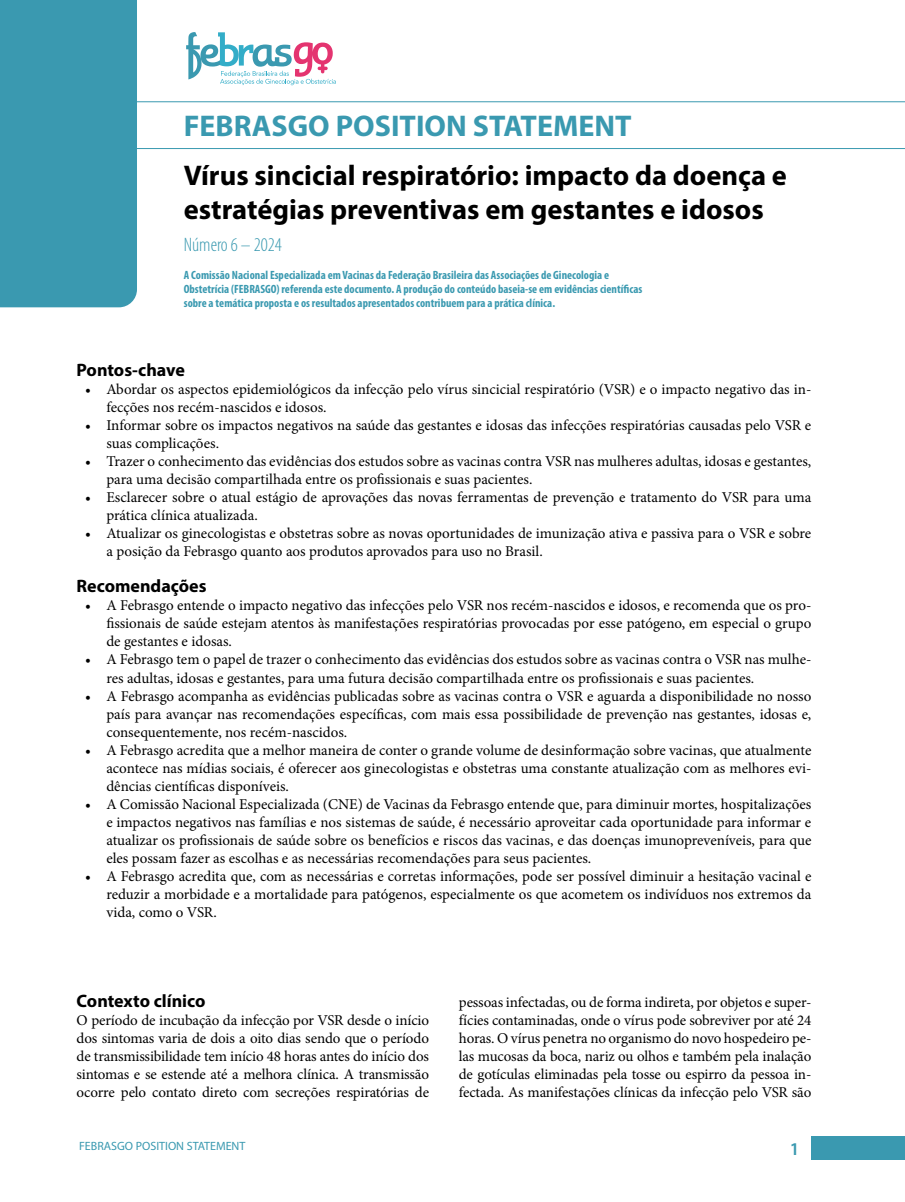
<style>
.page{position:relative;width:905px;height:1202px;background:#fff}
.page>*{position:absolute;margin:0;border:0;box-sizing:border-box;transform-origin:0 0}
.t1{font:700 30px "Myriad Pro";color:#3a99b0}
.t2{font:700 28.5px/34.2px "Myriad Pro";color:#000}
.t3{font:300 condensed 19.5px "Myriad Pro";color:#3a99b0}
.t4{font:700 18px "Myriad Pro";color:#000}
.t5{font:600 18px "Myriad Pro";color:#3a99b0}
.t6{font:15px/18px "Minion Pro";color:#000;text-align:justify}
.t7{font:700 condensed 12px/14.4px "Myriad Pro";color:#3a99b0}
.t8{font:12px "Myriad Pro";color:#3a99b0}
</style>
<div class="page">
<div style="left:811px;top:1135px;width:93px;height:23px;background:#3a99b0"></div>
<svg style="left:0;top:0;width:904px;height:307px"></svg>
<h1 class="t1" style="left:184px;top:106px;width:449px">FEBRASGO POSITION STATEMENT</h1>
<h2 class="t2" style="left:184px;top:157px;width:604px">Vírus sincicial respiratório: impacto da doença e estratégias preventivas em gestantes e idosos</h2>
<h3 class="t3" style="left:184px;top:233px;width:99px">Número 6 – 2024</h3>
<p class="t7" style="left:184px;top:267px;width:460px">A Comissão Nacional Especializada em Vacinas da Federação Brasileira das Associações de Ginecologia e<br>Obstetrícia (FEBRASGO) referenda este documento. A produção do conteúdo baseia-se em evidências científicas sobre a temática proposta e os resultados apresentados contribuem para a prática clínica.</p>
<p class="t4" style="left:77px;top:358px;width:110px">Pontos-chave</p>
<p class="t6" style="left:106px;top:380px;width:706px;text-indent:-21px">• Abordar os aspectos epidemiológicos da infecção pelo vírus sincicial respiratório (VSR) e o impacto negativo das in&shy;fecções nos recém-nascidos e idosos.</p>
<p class="t6" style="left:106px;top:416px;width:706px;text-indent:-21px">• Informar sobre os impactos negativos na saúde das gestantes e idosas das infecções respiratórias causadas pelo VSR e suas complicações.</p>
<p class="t6" style="left:106px;top:452px;width:706px;text-indent:-21px">• Trazer o conhecimento das evidências dos estudos sobre as vacinas contra VSR nas mulheres adultas, idosas e gestantes, para uma decisão compartilhada entre os profissionais e suas pacientes.</p>
<p class="t6" style="left:106px;top:488px;width:706px;text-indent:-21px">• Esclarecer sobre o atual estágio de aprovações das novas ferramentas de prevenção e tratamento do VSR para uma prática clínica atualizada.</p>
<p class="t6" style="left:106px;top:524px;width:706px;text-indent:-21px">• Atualizar os ginecologistas e obstetras sobre as novas oportunidades de imunização ativa e passiva para o VSR e sobre a posição da Febrasgo quanto aos produtos aprovados para uso no Brasil.</p>
<p class="t4" style="left:77px;top:574px;width:131px">Recomendações</p>
<p class="t6" style="left:106px;top:596px;width:706px;text-indent:-21px">• A Febrasgo entende o impacto negativo das infecções pelo VSR nos recém-nascidos e idosos, e recomenda que os pro&shy;fissionais de saúde estejam atentos às manifestações respiratórias provocadas por esse patógeno, em especial o grupo de gestantes e idosas.</p>
<p class="t6" style="left:106px;top:650px;width:706px;text-indent:-21px">• A Febrasgo tem o papel de trazer o conhecimento das evidências dos estudos sobre as vacinas contra o VSR nas mulhe&shy;res adultas, idosas e gestantes, para uma futura decisão compartilhada entre os profissionais e suas pacientes.</p>
<p class="t6" style="left:106px;top:686px;width:706px;text-indent:-21px">• A Febrasgo acompanha as evidências publicadas sobre as vacinas contra o VSR e aguarda a disponibilidade no nosso país para avançar nas recomendações específicas, com mais essa possibilidade de prevenção nas gestantes, idosas e, consequentemente, nos recém-nascidos.</p>
<p class="t6" style="left:106px;top:740px;width:706px;text-indent:-21px">• A Febrasgo acredita que a melhor maneira de conter o grande volume de desinformação sobre vacinas, que atualmente acontece nas mídias sociais, é oferecer aos ginecologistas e obstetras uma constante atualização com as melhores evi&shy;dências científicas disponíveis.</p>
<p class="t6" style="left:106px;top:794px;width:706px;text-indent:-21px">• A Comissão Nacional Especializada (CNE) de Vacinas da Febrasgo entende que, para diminuir mortes, hospitalizações e impactos negativos nas famílias e nos sistemas de saúde, é necessário aproveitar cada oportunidade para informar e atualizar os profissionais de saúde sobre os benefícios e riscos das vacinas, e das doenças imunopreveníveis, para que eles possam fazer as escolhas e as necessárias recomendações para seus pacientes.</p>
<p class="t6" style="left:106px;top:866px;width:706px;text-indent:-21px">• A Febrasgo acredita que, com as necessárias e corretas informações, pode ser possível diminuir a hesitação vacinal e reduzir a morbidade e a mortalidade para patógenos, especialmente os que acometem os indivíduos nos extremos da vida, como o VSR.</p>
<p class="t4" style="left:77px;top:988px;width:130px">Contexto clínico</p>
<p class="t6" style="left:77px;top:1010px;width:354px">O período de incubação da infecção por VSR desde o início dos sintomas varia de dois a oito dias sendo que o período de transmissibilidade tem início 48 horas antes do início dos sintomas e se estende até a melhora clínica. A transmissão ocorre pelo contato direto com secreções respiratórias de</p>
<p class="t6" style="left:459px;top:992px;width:354px">pessoas infectadas, ou de forma indireta, por objetos e super&shy;fícies contaminadas, onde o vírus pode sobreviver por até 24 horas. O vírus penetra no organismo do novo hospedeiro pe&shy;las mucosas da boca, nariz ou olhos e também pela inalação de gotículas eliminadas pela tosse ou espirro da pessoa in&shy;fectada. As manifestações clínicas da infecção pelo VSR são</p>
<p class="t8" style="left:79px;top:1138px;width:168px">FEBRASGO POSITION STATEMENT</p>
<p class="t5" style="left:789px;top:1137px;width:11px">1</p>
</div>
